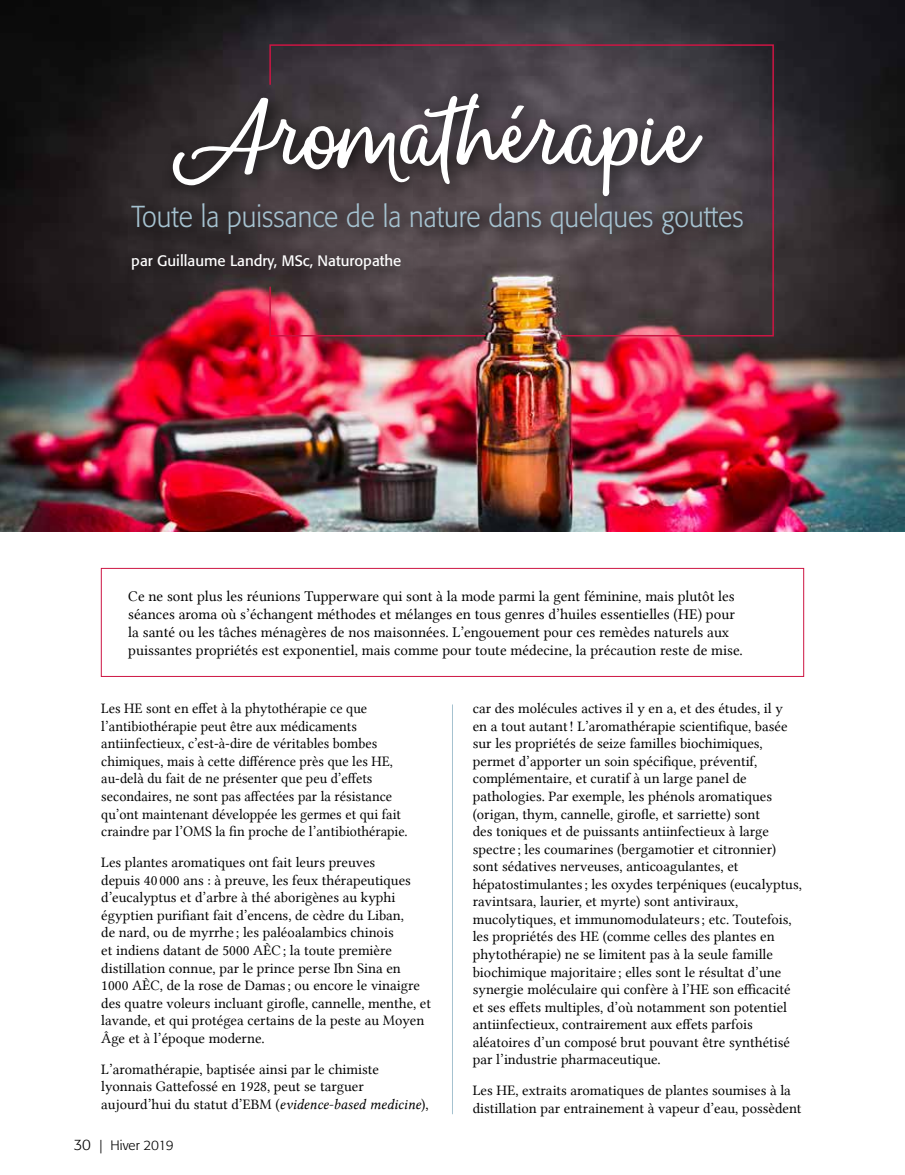
<style>
.page{position:relative;width:905px;height:1175px;background:#fff}
.page>*{position:absolute;margin:0;border:0;box-sizing:border-box;transform-origin:0 0}
.t1{font:102px "Money Penny Script";color:#fff}
.t2{font:300 30px "Formata";color:#a5c2d0;scale:.9 1}
.t3{font:15px/18px "Lin Libertine";color:#000}
.t4{font:15px "Formata";color:#fff}
.t5{font:14.7px/17.5px "Lin Libertine";color:#000}
.t6{font:300 13.5px "Formata";color:#000}
.s1{font-family:"Lin Libertine I"}
.s2{font-size:15px}
</style>
<div class="page">
<img style="left:0;top:0;width:904px;height:532px">
<div style="left:122px;top:84px;width:639px;height:203px;background:#000;opacity:.75"></div>
<svg style="left:268px;top:44px;width:506px;height:293px"></svg>
<svg style="left:268px;top:285px;width:219px;height:52px"></svg>
<div style="left:101px;top:568px;width:703px;height:109px;border:1px solid #cd1543"></div>
<hr style="left:452px;top:704px;width:1px;height:410px;background:#a5c2d0">
<h1 class="t1" style="left:178px;top:64px;width:521px">Aromathérapie</h1>
<h2 class="t2" style="left:132px;top:199px;width:681px">Toute la puissance de la nature dans quelques gouttes</h2>
<p class="t4" style="left:131px;top:251px;width:271px">par Guillaume Landry, MSc, Naturopathe</p>
<p class="t3" style="left:128px;top:587px;width:616px">Ce ne sont plus les réunions Tupperware qui sont à la mode parmi la gent féminine, mais plutôt les séances aroma où s’échangent méthodes et mélanges en tous genres d’huiles essentielles (HE) pour la santé ou les tâches ménagères de nos maisonnées. L’engouement pour ces remèdes naturels aux puissantes propriétés est exponentiel, mais comme pour toute médecine, la précaution reste de mise.</p>
<p class="t5" style="left:101px;top:699px;width:308px">Les HE sont en effet à la phytothérapie ce que l’antibiothérapie peut être aux médicaments antiinfectieux, c’est-à-dire de véritables bombes chimiques, mais à cette différence près que les HE, au‑delà du fait de ne présenter que peu d’effets secondaires, ne sont pas affectées par la résistance qu’ont maintenant développée les germes et qui fait craindre par l’OMS la fin proche de l’antibiothérapie.</p>
<p class="t5" style="left:101px;top:853px;width:331px">Les plantes aromatiques ont fait leurs preuves<br>depuis 40 000 ans : à preuve, les feux thérapeutiques d’eucalyptus et d’arbre à thé aborigènes au kyphi égyptien purifiant fait d’encens, de cèdre du Liban,<br>de nard, ou de myrrhe ; les paléoalambics chinois<br>et indiens datant de 5000 AÈC ; la toute première distillation connue, par le prince perse Ibn Sina en 1000 AÈC, de la rose de Damas ; ou encore le vinaigre des quatre voleurs incluant girofle, cannelle, menthe, et lavande, et qui protégea certains de la peste au Moyen Âge et à l’époque moderne.</p>
<p class="t5" style="left:101px;top:1060px;width:329px">L’aromathérapie, baptisée ainsi par le chimiste lyonnais Gattefossé en 1928, peut se targuer aujourd’hui du statut d’EBM (<span class="s1">evidence-based medicine</span>),</p>
<p class="t6" style="left:74px;top:1137px;width:101px"><span class="s2">30</span> | Hiver 2019</p>
<p class="t5" style="left:473px;top:699px;width:331px">car des molécules actives il y en a, et des études, il y<br>en a tout autant ! L’aromathérapie scientifique, basée sur les propriétés de seize familles biochimiques, permet d’apporter un soin spécifique, préventif, complémentaire, et curatif à un large panel de pathologies. Par exemple, les phénols aromatiques (origan, thym, cannelle, girofle, et sarriette) sont<br>des toniques et de puissants antiinfectieux à large spectre ; les coumarines (bergamotier et citronnier) sont sédatives nerveuses, anticoagulantes, et hépatostimulantes ; les oxydes terpéniques (eucalyptus, ravintsara, laurier, et myrte) sont antiviraux, mucolytiques, et immunomodulateurs ; etc. Toutefois, les propriétés des HE (comme celles des plantes en phytothérapie) ne se limitent pas à la seule famille biochimique majoritaire ; elles sont le résultat d’une synergie moléculaire qui confère à l’HE son efficacité et ses effets multiples, d’où notamment son potentiel antiinfectieux, contrairement aux effets parfois aléatoires d’un composé brut pouvant être synthétisé par l’industrie pharmaceutique.</p>
<p class="t5" style="left:473px;top:1081px;width:330px">Les HE, extraits aromatiques de plantes soumises à la distillation par entrainement à vapeur d’eau, possèdent</p>
</div>
